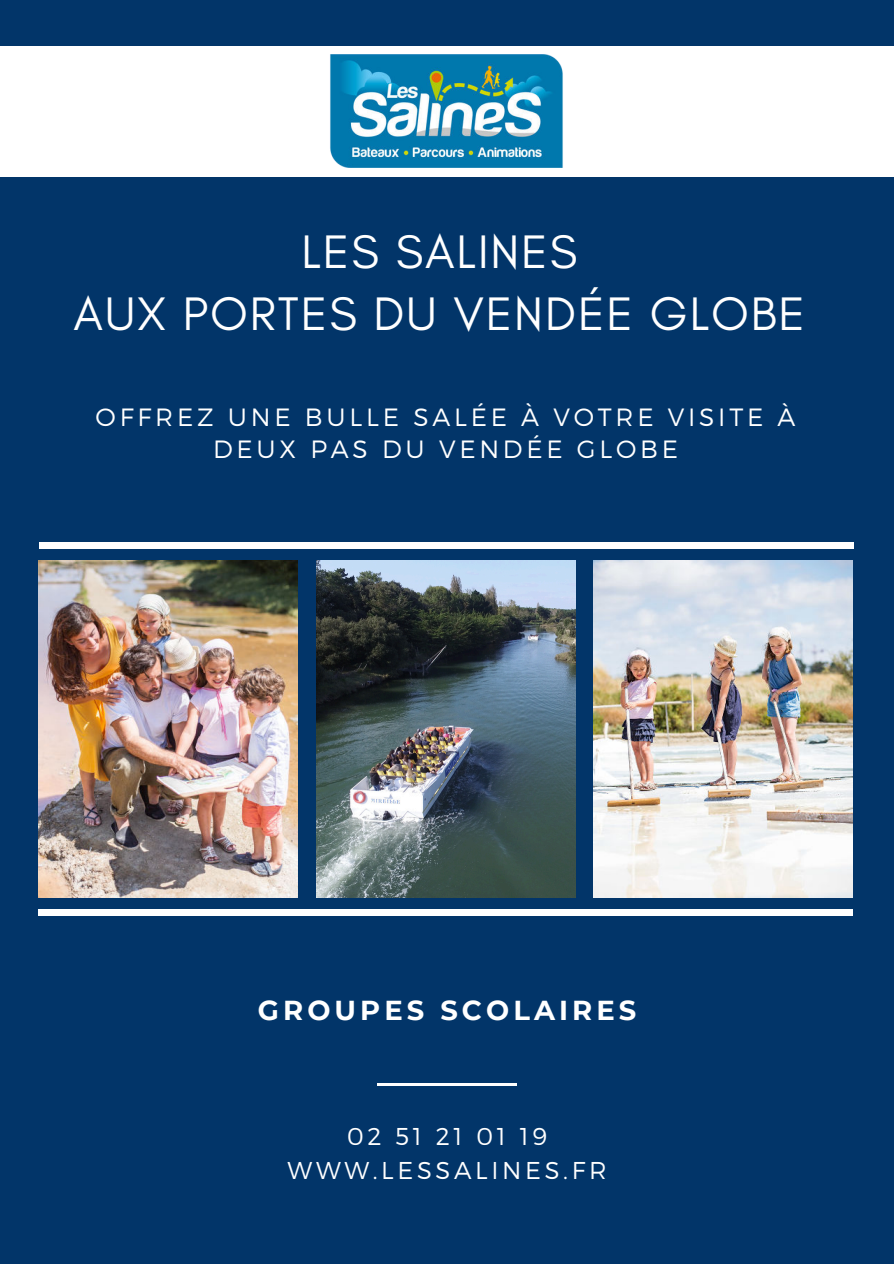
<style>
.page{position:relative;width:894px;height:1264px;background:#fff}
.page>*{position:absolute;margin:0;border:0;box-sizing:border-box;transform-origin:0 0}
.t1{font:47.85px/61.8px "Glacial Indifference";letter-spacing:.04em;color:#fff;text-align:center}
.t2{font:700 27.3px "Montserrat";letter-spacing:.15em;color:#fff}
.t3{font:300 24.9px/31.7px "Montserrat";letter-spacing:.15em;color:#fff;text-align:center}
.t4{font:300 24.3px/34.2px "Montserrat";letter-spacing:.15em;color:#fff;text-align:center}
</style>
<div class="page">
<div style="left:0;top:0;width:893px;height:1263px;background:#023569"></div>
<img style="left:316px;top:560px;width:259px;height:337px">
<img style="left:593px;top:560px;width:259px;height:337px">
<img style="left:38px;top:560px;width:259px;height:337px">
<div style="left:39px;top:541px;width:814px;height:7px;background:#fff"></div>
<div style="left:38px;top:909px;width:814px;height:7px;background:#fff"></div>
<hr style="left:377px;top:1083px;width:139px;height:3px;background:#fff">
<div style="left:0;top:47px;width:893px;height:129px;background:#fff"></div>
<img style="left:312px;top:46px;width:273px;height:131px">
<h1 class="t1" style="left:74px;top:222px;width:732px">LES SALINES<br>AUX PORTES DU VENDÉE GLOBE</h1>
<p class="t3" style="left:96px;top:401px;width:701px">OFFREZ UNE BULLE SALÉE À VOTRE VISITE À<br>DEUX PAS DU VENDÉE GLOBE</p>
<p class="t2" style="left:258px;top:990px;width:380px">GROUPES SCOLAIRES</p>
<p class="t4" style="left:287px;top:1118px;width:320px">02 51 21 01 19<br>WWW.LESSALINES.FR</p>
</div>
